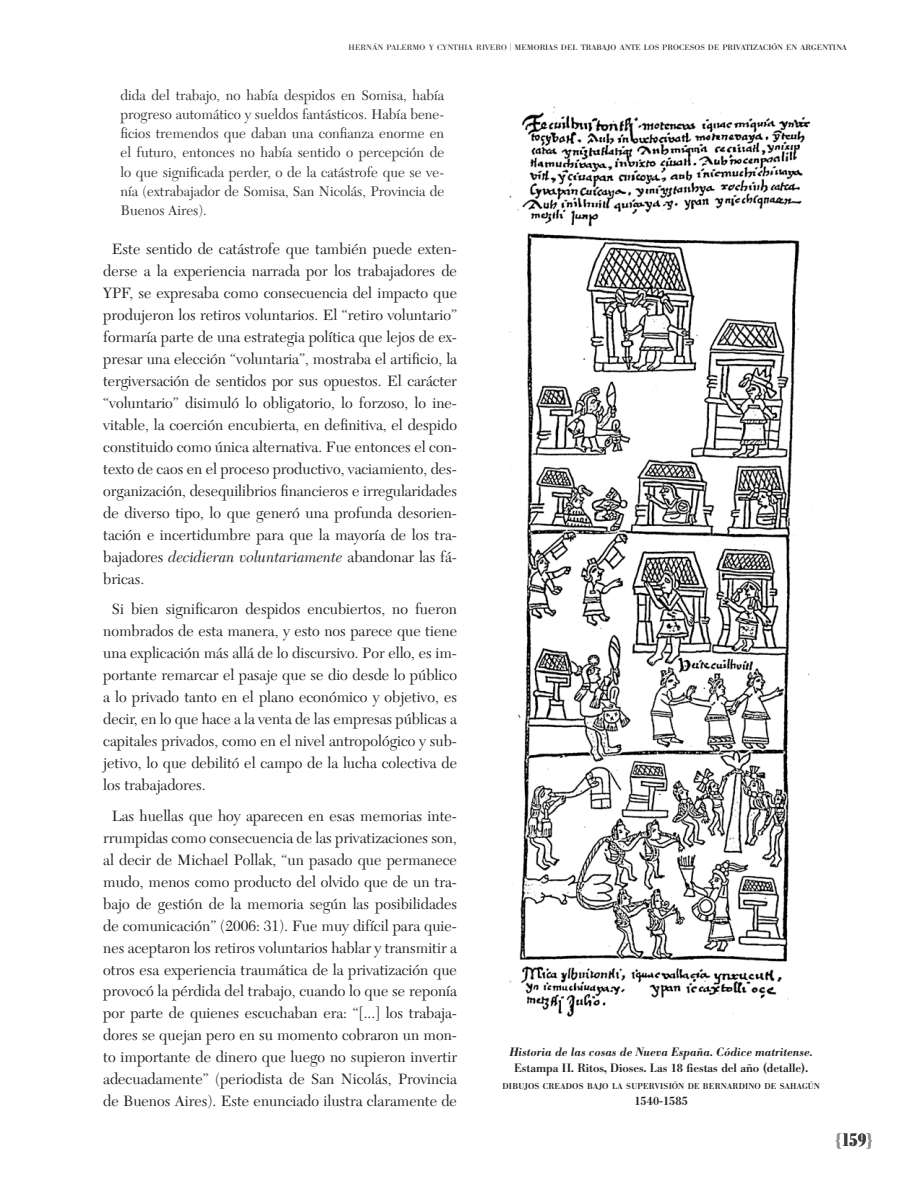
<style>
.page{position:relative;width:915px;height:1191px;background:#fff}
.page>*{position:absolute;margin:0;border:0;box-sizing:border-box;transform-origin:0 0}
.t1{font:700 condensed 18px "Bodoni BE";color:#3e3e3f}
.t2{font:15.6px/22px "New Caledonia";color:#231f20;text-align:justify}
.t3{font:14.55px/19px "New Caledonia";color:#333233;text-align:justify}
.t4{font:500 12px "Bodoni BE";color:#231f20}
.t5{font:italic 500 12px "Bodoni BE";color:#231f20}
.t6{font:500 12px "Bodoni BE";color:#231f20}
.t7{font:500 8.4px "Bodoni BE";letter-spacing:.02em;color:#231f20}
.t8{font:7.8px "Bodoni BE";letter-spacing:.02em;color:#231f20;scale:1.09 1}
.s1{font-weight:300}
.s2{font-weight:300;font-size:8.25px}
.s3{font-style:italic}
.s4{color:#939598}
</style>
<div class="page">
<img style="left:509px;top:102px;width:302px;height:915px">
<p class="t8" style="left:348px;top:43px;width:458px"><span class="s1">HERNÁN PALERMO Y CYNTHIA RIVERO</span> <span class="s2">|</span> MEMORIAS DEL TRABAJO ANTE LOS PROCESOS DE PRIVATIZACIÓN EN ARGENTINA</p>
<p class="t3" style="left:120px;top:86px;width:325px">dida del trabajo, no había despidos en Somisa, había progreso automático y sueldos fantásticos. Había bene&shy;ficios tremendos que daban una confianza enorme en el futuro, entonces no había sentido o percepción de lo que significada perder, o de la catástrofe que se ve&shy;nía (extrabajador de Somisa, San Nicolás, Provincia de Buenos Aires).</p>
<p class="t2" style="left:103px;top:238px;width:355px;text-indent:9px">Este sentido de catástrofe que también puede exten&shy;derse a la experiencia narrada por los trabajadores de YPF, se expresaba como consecuencia del impacto que produjeron los retiros voluntarios. El “retiro voluntario” formaría parte de una estrategia política que lejos de ex&shy;presar una elección “voluntaria”, mostraba el artificio, la tergiversación de sentidos por sus opuestos. El carácter “voluntario” disimuló lo obligatorio, lo forzoso, lo ine&shy;vitable, la coerción encubierta, en definitiva, el despido constituido como única alternativa. Fue entonces el con&shy;texto de caos en el proceso productivo, vaciamiento, des&shy;organización, desequilibrios financieros e irregularidades de diverso tipo, lo que generó una profunda desorien&shy;tación e incertidumbre para que la mayoría de los tra&shy;bajadores <span class="s3">decidieran voluntariamente</span> abandonar las fá&shy;bricas.</p>
<p class="t2" style="left:103px;top:598px;width:355px;text-indent:9px">Si bien significaron despidos encubiertos, no fueron nombrados de esta manera, y esto nos parece que tiene una explicación más allá de lo discursivo. Por ello, es im&shy;portante remarcar el pasaje que se dio desde lo público a lo privado tanto en el plano económico y objetivo, es decir, en lo que hace a la venta de las empresas públicas a capitales privados, como en el nivel antropológico y sub&shy;jetivo, lo que debilitó el campo de la lucha colectiva de los trabajadores.</p>
<p class="t2" style="left:103px;top:804px;width:355px;text-align:center">Las huellas que hoy aparecen en esas memorias inte&shy;rrumpidas como consecuencia de las privatizaciones son, al decir de Michael Pollak, “un pasado que permanece mudo, menos como producto del olvido que de un tra&shy;bajo de gestión de la memoria según las posibilidades de comunicación” (2006: 31). Fue muy difícil para quie&shy;nes aceptaron los retiros voluntarios hablar y transmitir a otros esa experiencia traumática de la privatización que provocó la pérdida del trabajo, cuando lo que se reponía por parte de quienes escuchaban era: “[...] los trabaja&shy;dores se quejan pero en su momento cobraron un mon&shy;to importante de dinero que luego no supieron invertir adecuadamente” (periodista de San Nicolás, Provincia de Buenos Aires). Este enunciado ilustra claramente de</p>
<p class="t5" style="left:509px;top:1044px;width:305px">Historia de las cosas de Nueva España. Códice matritense.</p>
<p class="t4" style="left:514px;top:1061px;width:295px">Estampa II. Ritos, Dioses. Las 18 fiestas del año (detalle).</p>
<p class="t7" style="left:502px;top:1081px;width:318px">DIBUJOS CREADOS BAJO LA SUPERVISIÓN DE BERNARDINO DE SAHAGÚN</p>
<p class="t6" style="left:634px;top:1094px;width:55px">1540-1585</p>
<p class="t1" style="left:834px;top:1129px;width:39px"><span class="s4">{</span>159<span class="s4">}</span></p>
</div>
